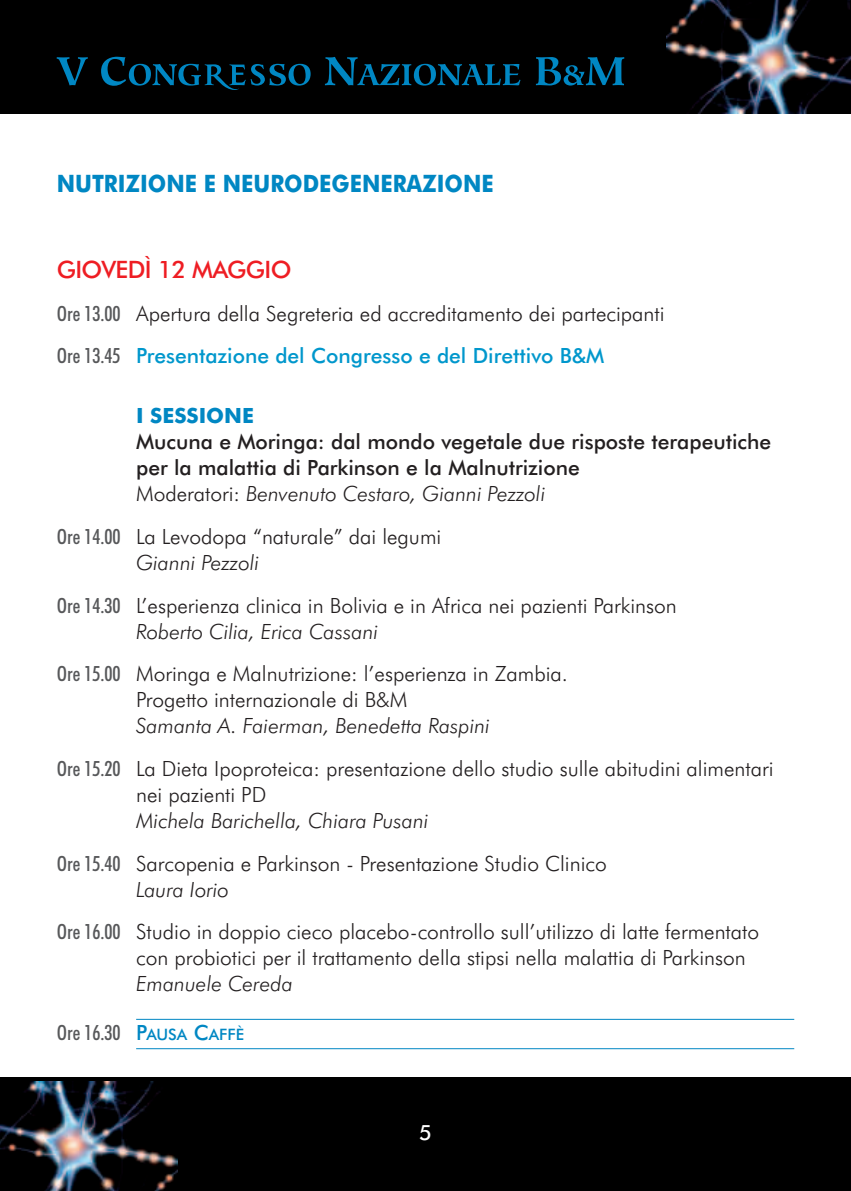
<style>
.page{position:relative;width:851px;height:1191px;background:#fff}
.page>*{position:absolute;margin:0;border:0;box-sizing:border-box;transform-origin:0 0}
.t1{font:700 24px "Futura BT";color:#0087c3;scale:.9 1}
.t2{font:500 24px "Futura BT";letter-spacing:-.025em;color:#ee1d23}
.t3{font:300 21px/42.8px "Futura BT";color:#231f20}
.t4{font:500 21px/25.8px "Futura BT";color:#231f20}
.t5{font:500 condensed 21px "Futura BT";color:#57585a}
.t6{font:italic 300 21px "Futura BT";color:#231f20}
.t7{font:700 21px "Futura BT";color:#0087c3}
.t8{font:500 21px "Futura BT";color:#fff}
.s1{font-weight:500;font-stretch:condensed;color:#57585a}
.s2{font-weight:500;color:#0097cc}
.s3{font-weight:300}
.s4{font-weight:300;font-style:italic}
.s5{font-style:italic}
.s6{font-stretch:normal;color:#0087c3}
.s7{font-stretch:normal;font-size:15.8px;color:#0087c3}
</style>
<div class="page">
<div style="left:0;top:1077px;width:850px;height:114px;background:#000"></div>
<img style="left:0;top:1082px;width:177px;height:109px">
<div style="left:0;top:0;width:850px;height:113px;background:#000"></div>
<img style="left:666px;top:0;width:184px;height:113px">
<hr style="left:136px;top:1018px;width:658px;height:1px;background:#0087c3">
<hr style="left:136px;top:1048px;width:658px;height:1px;background:#0087c3">
<svg style="left:57px;top:57px;width:567px;height:33px"></svg>
<p class="t1" style="left:57px;top:174px;width:487px">NUTRIZIONE E NEURODEGENERAZIONE</p>
<p class="t2" style="left:57px;top:259px;width:236px">GIOVEDÌ 12 MAGGIO</p>
<p class="t3" style="left:57px;top:293px;width:609px"><span class="s1">Ore 13.00</span> Apertura della Segreteria ed accreditamento dei partecipanti<br><span class="s1">Ore 13.45</span> <span class="s2">Presentazione del Congresso e del Direttivo B&amp;M</span></p>
<p class="t7" style="left:136px;top:407px;width:119px">I SESSIONE</p>
<p class="t4" style="left:136px;top:431px;width:636px">Mucuna e Moringa: dal mondo vegetale due risposte terapeutiche per la malattia di Parkinson e la Malnutrizione<br><span class="s3">Moderatori:</span> <span class="s4">Benvenuto Cestaro, Gianni Pezzoli</span></p>
<p class="t3" style="left:136px;top:525px;width:307px;line-height:25.8px;text-indent:-79px"><span class="s1">Ore 14.00</span> La Levodopa “naturale” dai legumi<br><span class="s5">Gianni Pezzoli</span></p>
<p class="t3" style="left:136px;top:594px;width:542px;line-height:25.8px;text-indent:-79px"><span class="s1">Ore 14.30</span> L’esperienza clinica in Bolivia e in Africa nei pazienti Parkinson<br><span class="s5">Roberto Cilia, Erica Cassani</span></p>
<p class="t3" style="left:136px;top:663px;width:433px;line-height:25.8px;text-indent:-79px"><span class="s1">Ore 15.00</span> Moringa e Malnutrizione: l’esperienza in Zambia.<br>Progetto internazionale di B&amp;M</p>
<p class="t3" style="left:57px;top:706px;width:718px;text-indent:79px"><span class="s5">Samanta A. Faierman, Benedetta Raspini<br></span><span class="s1">Ore 15.20</span> La Dieta Ipoproteica: presentazione dello studio sulle abitudini alimentari</p>
<p class="t3" style="left:136px;top:775px;width:132px">nei pazienti PD</p>
<p class="t3" style="left:57px;top:800px;width:551px;text-indent:79px"><span class="s5">Michela Barichella, Chiara Pusani<br></span><span class="s1">Ore 15.40</span> Sarcopenia e Parkinson - Presentazione Studio Clinico</p>
<p class="t3" style="left:57px;top:869px;width:703px;text-indent:79px"><span class="s5">Laura Iorio<br></span><span class="s1">Ore 16.00</span> Studio in doppio cieco placebo-controllo sull’utilizzo di latte fermentato</p>
<p class="t3" style="left:136px;top:938px;width:611px">con probiotici per il trattamento della stipsi nella malattia di Parkinson</p>
<p class="t6" style="left:136px;top:975px;width:158px">Emanuele Cereda</p>
<p class="t5" style="left:57px;top:1023px;width:189px">Ore 16.30 <span class="s6">P</span><span class="s7">AUSA</span> <span class="s6">C</span><span class="s7">AFFÈ</span></p>
<p class="t8" style="left:419px;top:1124px;width:14px">5</p>
</div>
